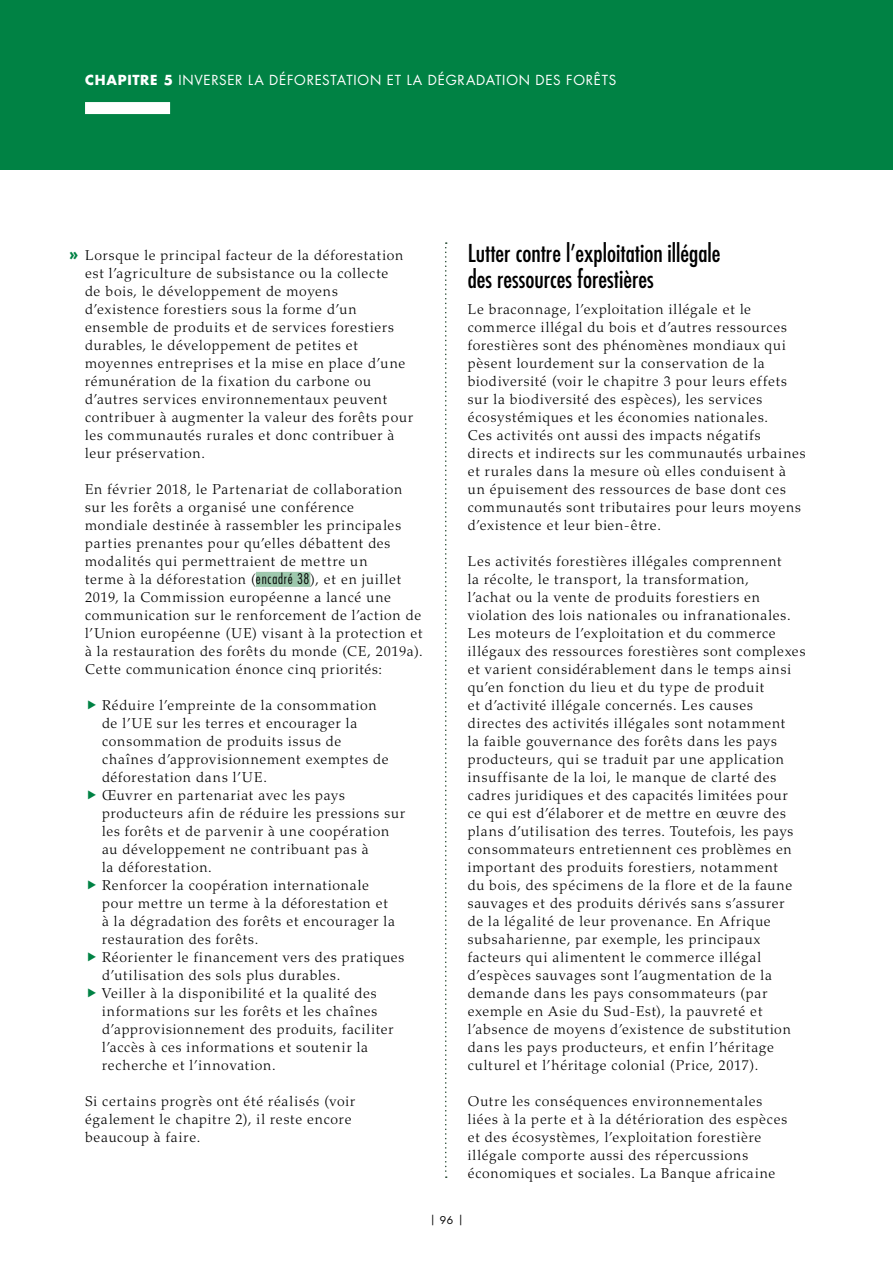
<style>
.page{position:relative;width:893px;height:1263px;background:#fff}
.page>*{position:absolute;margin:0;border:0;box-sizing:border-box;transform-origin:0 0}
.t1{font:condensed 24px/25.5px "Futura Std";color:#000}
.t2{font:800 16.5px "Futura Std";color:#008244}
.t3{font:300 14.25px/18px "Palatino LT Std";letter-spacing:.055em;color:#000}
.t4{font:13.5px "Futura Std";letter-spacing:.055em;color:#fff}
.t5{font:10.5px "Futura Std";color:#000}
.s1{font-weight:700}
.s2{font-family:"Futura Std";font-stretch:condensed}
</style>
<div class="page">
<div style="left:0;top:0;width:893px;height:170px;background:#008244"></div>
<div style="left:85px;top:102px;width:85px;height:12px;background:#fff"></div>
<svg style="left:445px;top:242px;width:2px;height:936px"></svg>
<div style="left:256px;top:572px;width:54px;height:15px;background:#9ec8ad"></div>
<p class="t4" style="left:85px;top:71px;width:533px"><span class="s1">CHAPITRE 5</span> INVERSER LA DÉFORESTATION ET LA DÉGRADATION DES FORÊTS</p>
<p class="t3" style="left:85px;top:246px;width:330px">Lorsque le principal facteur de la déforestation est l’agriculture de subsistance ou la collecte<br>de bois, le développement de moyens d’existence forestiers sous la forme d’un ensemble de produits et de services forestiers durables, le développement de petites et moyennes entreprises et la mise en place d’une rémunération de la fixation du carbone ou d’autres services environnementaux peuvent contribuer à augmenter la valeur des forêts pour les communautés rurales et donc contribuer à leur préservation.</p>
<p class="t3" style="left:85px;top:480px;width:339px">En février 2018, le Partenariat de collaboration sur les forêts a organisé une conférence<br>mondiale destinée à rassembler les principales parties prenantes pour qu’elles débattent des modalités qui permettraient de mettre un<br>terme à la déforestation (<span class="s2">encadré 38</span>), et en juillet 2019, la Commission européenne a lancé une communication sur le renforcement de l’action de l’Union européenne (UE) visant à la protection et à la restauration des forêts du monde (CE, 2019a).<br>Cette communication énonce cinq priorités:</p>
<p class="t3" style="left:102px;top:696px;width:305px">Réduire l’empreinte de la consommation<br>de l’UE sur les terres et encourager la consommation de produits issus de<br>chaînes d’approvisionnement exemptes de déforestation dans l’UE.<br>Œuvrer en partenariat avec les pays producteurs afin de réduire les pressions sur les forêts et de parvenir à une coopération au développement ne contribuant pas à<br>la déforestation.<br>Renforcer la coopération internationale<br>pour mettre un terme à la déforestation et<br>à la dégradation des forêts et encourager la restauration des forêts.<br>Réorienter le financement vers des pratiques d’utilisation des sols plus durables.<br>Veiller à la disponibilité et la qualité des informations sur les forêts et les chaînes d’approvisionnement des produits, faciliter l’accès à ces informations et soutenir la recherche et l’innovation.</p>
<p class="t3" style="left:85px;top:1092px;width:272px">Si certains progrès ont été réalisés (voir également le chapitre 2), il reste encore beaucoup à faire.</p>
<p class="t2" style="left:69px;top:243px;width:11px">»</p>
<h1 class="t1" style="left:468px;top:240px;width:254px">Lutter contre l’exploitation illégale des ressources forestières</h1>
<p class="t3" style="left:468px;top:300px;width:339px">Le braconnage, l’exploitation illégale et le commerce illégal du bois et d’autres ressources forestières sont des phénomènes mondiaux qui pèsent lourdement sur la conservation de la biodiversité (voir le chapitre 3 pour leurs effets sur la biodiversité des espèces), les services écosystémiques et les économies nationales.<br>Ces activités ont aussi des impacts négatifs directs et indirects sur les communautés urbaines et rurales dans la mesure où elles conduisent à un épuisement des ressources de base dont ces communautés sont tributaires pour leurs moyens d’existence et leur bien-être.</p>
<p class="t3" style="left:468px;top:552px;width:339px">Les activités forestières illégales comprennent<br>la récolte, le transport, la transformation,<br>l’achat ou la vente de produits forestiers en violation des lois nationales ou infranationales.<br>Les moteurs de l’exploitation et du commerce illégaux des ressources forestières sont complexes et varient considérablement dans le temps ainsi qu’en fonction du lieu et du type de produit<br>et d’activité illégale concernés. Les causes directes des activités illégales sont notamment<br>la faible gouvernance des forêts dans les pays producteurs, qui se traduit par une application insuffisante de la loi, le manque de clarté des cadres juridiques et des capacités limitées pour<br>ce qui est d’élaborer et de mettre en œuvre des plans d’utilisation des terres. Toutefois, les pays consommateurs entretiennent ces problèmes en important des produits forestiers, notamment<br>du bois, des spécimens de la flore et de la faune sauvages et des produits dérivés sans s’assurer<br>de la légalité de leur provenance. En Afrique subsaharienne, par exemple, les principaux facteurs qui alimentent le commerce illégal d’espèces sauvages sont l’augmentation de la demande dans les pays consommateurs (par exemple en Asie du Sud-Est), la pauvreté et l’absence de moyens d’existence de substitution dans les pays producteurs, et enfin l’héritage culturel et l’héritage colonial (Price, 2017).</p>
<p class="t3" style="left:468px;top:1092px;width:321px">Outre les conséquences environnementales liées à la perte et à la détérioration des espèces et des écosystèmes, l’exploitation forestière illégale comporte aussi des répercussions économiques et sociales. La Banque africaine</p>
<p class="t5" style="left:430px;top:1213px;width:35px">| 96 |</p>
</div>
